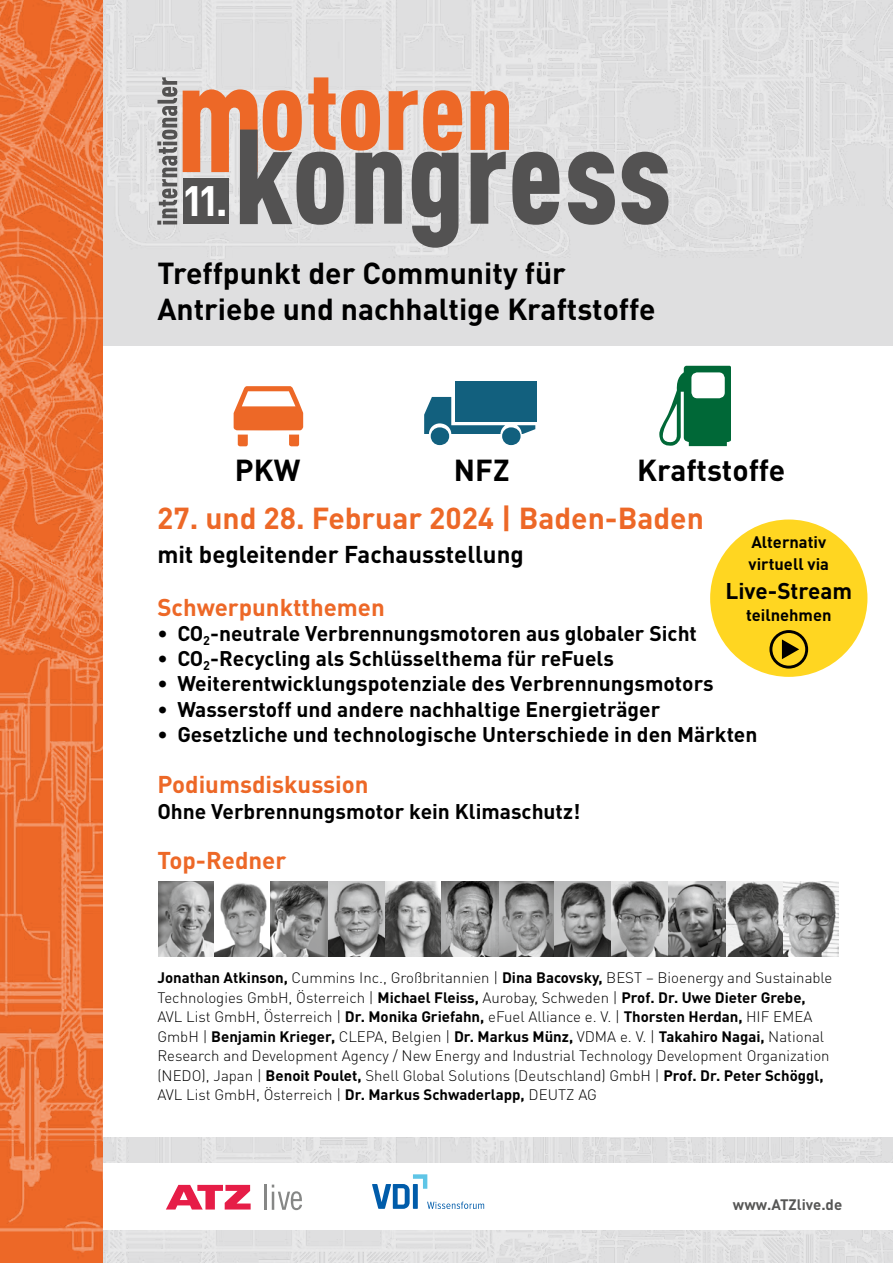
<style>
.page{position:relative;width:893px;height:1263px;background:#fff}
.page>*{position:absolute;margin:0;border:0;box-sizing:border-box;transform-origin:0 0}
.t1{font:700 42px "DIN Pro";color:#fff}
.t2{font:700 30px/36px "DIN Pro";color:#000}
.t3{font:700 30px "DIN Pro";color:#ed6827}
.t4{font:700 24px "DIN Pro";color:#ed6827}
.t5{font:700 24px "DIN Pro";color:#000}
.t6{font:700 22.5px "DIN Pro";color:#000}
.t7{font:700 21px "DIN Pro";color:#000}
.t8{font:700 16.5px/22.5px "DIN Pro";color:#000}
.t9{font:300 15px/19.5px "DIN Pro";color:#000}
.t10{font:700 15px "DIN Pro";color:#565655}
.s1{font-weight:700}
</style>
<div class="page">
<img style="left:104px;top:1137px;width:789px;height:126px">
<div style="left:94px;top:0;width:799px;height:345px;background:#dfdfe0"></div>
<img style="left:104px;top:0;width:789px;height:260px">
<div style="left:102px;top:1163px;width:791px;height:67px;background:#fff"></div>
<img style="left:0;top:0;width:102px;height:1263px">
<hr style="left:264px;top:1184px;width:3px;height:26px;background:#868786">
<svg style="left:272px;top:1184px;width:30px;height:26px"></svg>
<svg style="left:166px;top:1185px;width:85px;height:24px"></svg>
<svg style="left:234px;top:386px;width:69px;height:60px"></svg>
<div style="left:456px;top:381px;width:81px;height:41px;background:#12607e"></div>
<svg style="left:424px;top:397px;width:111px;height:48px"></svg>
<svg style="left:659px;top:366px;width:72px;height:80px"></svg>
<div style="left:710px;top:519px;width:157px;height:158px;background:#ffd621;border-radius:50%"></div>
<svg style="left:771px;top:631px;width:36px;height:36px"></svg>
<div style="left:769px;top:630px;width:39px;height:38px;border:3px solid #000;border-radius:50%"></div>
<svg style="left:782px;top:639px;width:17px;height:20px"></svg>
<img style="left:158px;top:881px;width:681px;height:76px">
<svg style="left:372px;top:1174px;width:112px;height:35px"></svg>
<svg style="left:183px;top:77px;width:280px;height:171px"></svg>
<svg style="left:471px;top:90px;width:89px;height:135px"></svg>
<svg style="left:568px;top:152px;width:47px;height:73px"></svg>
<svg style="left:621px;top:152px;width:47px;height:73px"></svg>
<div style="left:183px;top:178px;width:46px;height:46px;background:#535252"></div>
<svg style="left:157px;top:77px;width:20px;height:148px"></svg>
<h1 class="t1" style="left:181px;top:172px;width:48px">11.</h1>
<h2 class="t2" style="left:157px;top:254px;width:500px">Treffpunkt der Community für<br>Antriebe und nachhaltige Kraftstoffe</h2>
<h2 class="t2" style="left:235px;top:451px;width:67px">PKW</h2>
<h2 class="t2" style="left:454px;top:451px;width:57px">NFZ</h2>
<h2 class="t2" style="left:637px;top:451px;width:150px">Kraftstoffe</h2>
<h2 class="t3" style="left:157px;top:498px;width:548px">27. und 28. Februar 2024 | Baden-Baden</h2>
<h3 class="t5" style="left:157px;top:538px;width:368px">mit begleitender Fachausstellung</h3>
<h3 class="t4" style="left:157px;top:591px;width:229px">Schwerpunktthemen</h3>
<h3 class="t7" style="left:157px;top:619px;width:541px">• CO<sub>2</sub>-neutrale Verbrennungsmotoren aus globaler Sicht</h3>
<h3 class="t7" style="left:157px;top:644px;width:458px">• CO<sub>2</sub>-Recycling als Schlüsselthema für reFuels</h3>
<h3 class="t7" style="left:157px;top:669px;width:558px">• Weiterentwicklungspotenziale des Verbrennungsmotors</h3>
<h3 class="t7" style="left:157px;top:695px;width:504px">• Wasserstoff und andere nachhaltige Energieträger</h3>
<h3 class="t7" style="left:157px;top:720px;width:602px">• Gesetzliche und technologische Unterschiede in den Märkten</h3>
<p class="t8" style="left:748px;top:530px;width:82px">Alternativ virtuell via</p>
<h3 class="t6" style="left:725px;top:575px;width:128px">Live-Stream</h3>
<p class="t8" style="left:746px;top:603px;width:87px">teilnehmen</p>
<h3 class="t4" style="left:157px;top:768px;width:213px">Podiumsdiskussion</h3>
<h3 class="t7" style="left:157px;top:797px;width:425px">Ohne Verbrennungsmotor kein Klimaschutz!</h3>
<h3 class="t4" style="left:157px;top:844px;width:130px">Top-Redner</h3>
<p class="t9" style="left:157px;top:967px;width:677px"><span class="s1">Jonathan Atkinson,</span> Cummins Inc., Großbritannien | <span class="s1">Dina Bacovsky,</span> BEST – Bioenergy and Sustainable Technologies GmbH, Österreich | <span class="s1">Michael Fleiss,</span> Aurobay, Schweden | <span class="s1">Prof. Dr. Uwe Dieter Grebe, </span>AVL List GmbH, Österreich | <span class="s1">Dr. Monika Griefahn,</span> eFuel Alliance e. V. | <span class="s1">Thorsten Herdan,</span> HIF EMEA GmbH | <span class="s1">Benjamin Krieger,</span> CLEPA, Belgien | <span class="s1">Dr. Markus Münz,</span> VDMA e. V. | <span class="s1">Takahiro Nagai,</span> National Research and Development Agency / New Energy and Industrial Technology Development Organization (NEDO), Japan | <span class="s1">Benoit Poulet,</span> Shell Global Solutions (Deutschland) GmbH | <span class="s1">Prof. Dr. Peter Schöggl, </span>AVL List GmbH, Österreich | <span class="s1">Dr. Markus Schwaderlapp,</span> DEUTZ AG</p>
<p class="t10" style="left:733px;top:1195px;width:111px">www.ATZlive.de</p>
</div>
